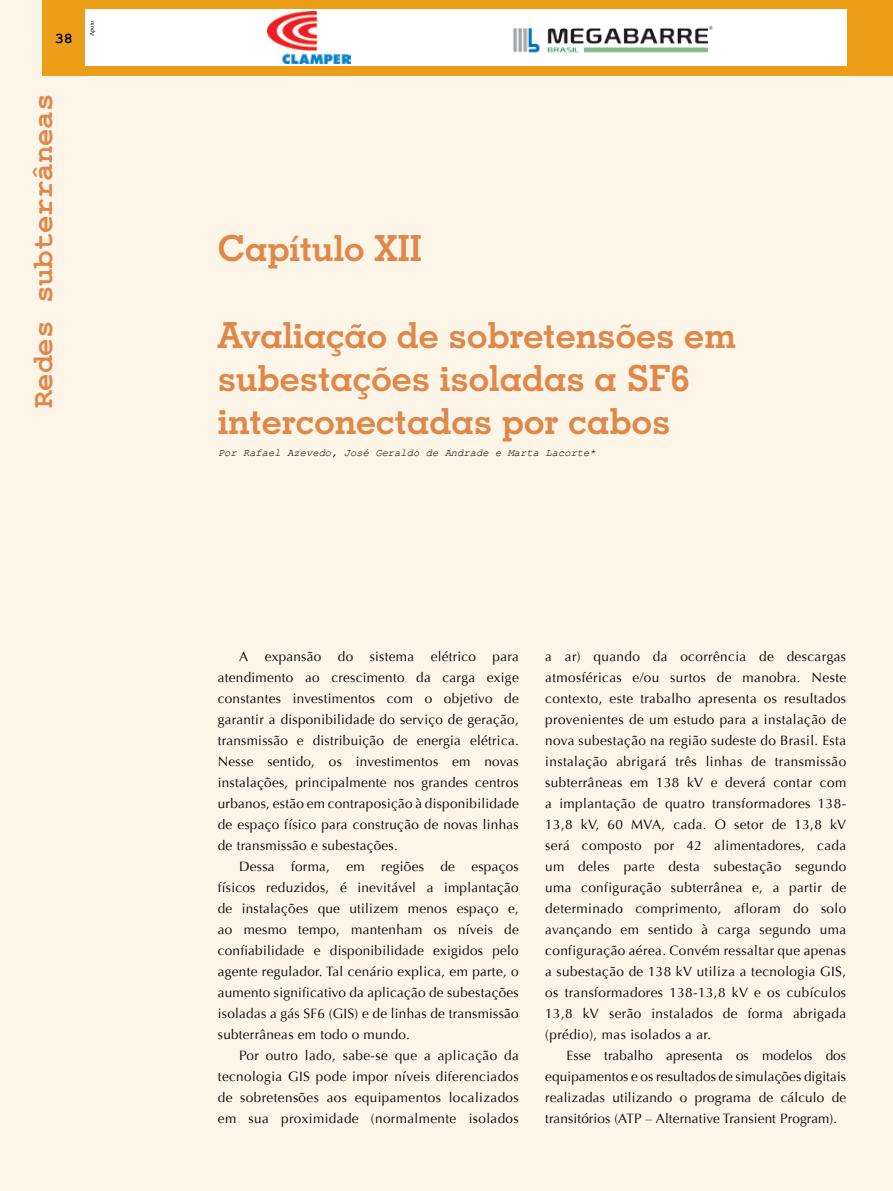
<style>
.page{position:relative;width:893px;height:1191px;background:#fdf5e8}
.page>*{position:absolute;margin:0;border:0;box-sizing:border-box;transform-origin:0 0}
.t1{font:700 36px/43.2px "Geometric Slab 703 BT";color:#e0874a}
.t2{font:700 30px "Courier New";color:#e0874a}
.t3{font:700 15px "Courier New";color:#000}
.t4{font:13.5px/21px "Optima";letter-spacing:.02em;color:#000;text-align:justify}
.t5{font:italic 10.5px "Courier New";color:#000}
.t6{font:6.3px "Minion Pro";letter-spacing:-.005em;color:#000}
</style>
<div class="page">
<div style="left:43px;top:0;width:850px;height:76px;background:#ed9e19"></div>
<div style="left:85px;top:9px;width:761px;height:57px;background:#fff"></div>
<img style="left:513px;top:25px;width:200px;height:28px">
<img style="left:268px;top:11px;width:82px;height:52px">
<p class="t3" style="left:55px;top:29px;width:19px">38</p>
<p class="t6" style="left:88px;top:36px;width:17px;rotate:-90deg">Apoio</p>
<h2 class="t2" style="left:24px;top:408px;width:316px;rotate:-90deg">Redes subterrâneas</h2>
<h1 class="t1" style="left:218px;top:227px;width:206px">Capítulo XII</h1>
<h1 class="t1" style="left:218px;top:313px;width:520px">Avaliação de sobretensões em subestações isoladas a SF6 interconectadas por cabos</h1>
<p class="t5" style="left:218px;top:446px;width:380px">Por Rafael Azevedo, José Geraldo de Andrade e Marta Lacorte*</p>
<p class="t4" style="left:218px;top:646px;width:302px;text-indent:21px">A expansão do sistema elétrico para atendimento ao crescimento da carga exige constantes investimentos com o objetivo de garantir a disponibilidade do serviço de geração, transmissão e distribuição de energia elétrica.<br>Nesse sentido, os investimentos em novas instalações, principalmente nos grandes centros urbanos, estão em contraposição à disponibilidade de espaço físico para construção de novas linhas de transmissão e subestações.</p>
<p class="t4" style="left:218px;top:856px;width:302px;text-indent:21px">Dessa forma, em regiões de espaços físicos reduzidos, é inevitável a implantação de instalações que utilizem menos espaço e, ao mesmo tempo, mantenham os níveis de confiabilidade e disponibilidade exigidos pelo agente regulador. Tal cenário explica, em parte, o aumento significativo da aplicação de subestações isoladas a gás SF6 (GIS) e de linhas de transmissão subterrâneas em todo o mundo.</p>
<p class="t4" style="left:218px;top:1045px;width:302px;text-indent:21px">Por outro lado, sabe-se que a aplicação da tecnologia GIS pode impor níveis diferenciados de sobretensões aos equipamentos localizados em sua proximidade (normalmente isolados</p>
<p class="t4" style="left:545px;top:646px;width:302px">a ar) quando da ocorrência de descargas atmosféricas e/ou surtos de manobra. Neste contexto, este trabalho apresenta os resultados provenientes de um estudo para a instalação de nova subestação na região sudeste do Brasil. Esta instalação abrigará três linhas de transmissão subterrâneas em 138 kV e deverá contar com a implantação de quatro transformadores 138- 13,8 kV, 60 MVA, cada. O setor de 13,8 kV será composto por 42 alimentadores, cada um deles parte desta subestação segundo uma configuração subterrânea e, a partir de determinado comprimento, afloram do solo avançando em sentido à carga segundo uma configuração aérea. Convém ressaltar que apenas a subestação de 138 kV utiliza a tecnologia GIS, os transformadores 138-13,8 kV e os cubículos 13,8 kV serão instalados de forma abrigada (prédio), mas isolados a ar.</p>
<p class="t4" style="left:545px;top:1045px;width:302px;text-indent:21px">Esse trabalho apresenta os modelos dos equipamentos e os resultados de simulações digitais realizadas utilizando o programa de cálculo de transitórios (ATP – Alternative Transient Program).</p>
</div>
